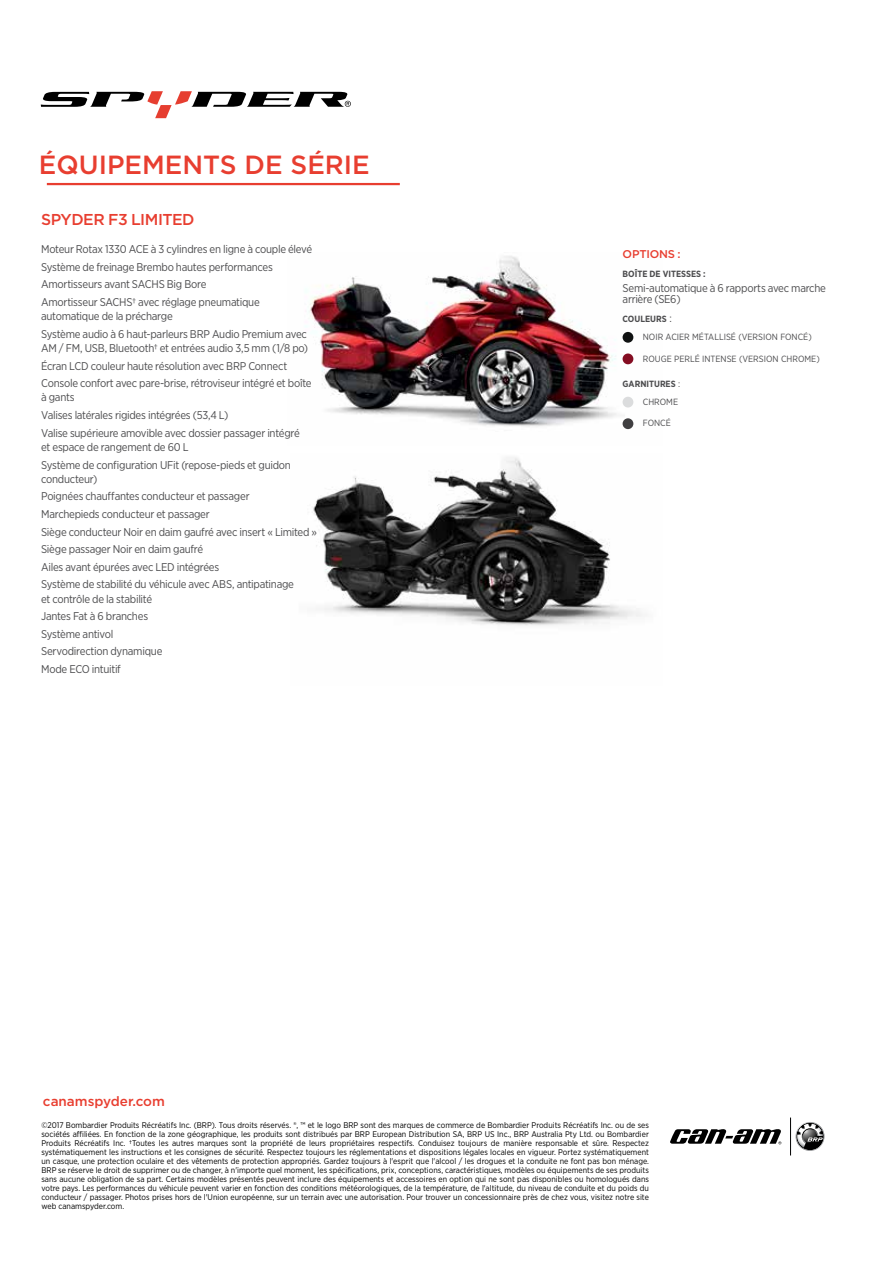
<style>
.page{position:relative;width:893px;height:1263px;background:#fff}
.page>*{position:absolute;margin:0;border:0;box-sizing:border-box;transform-origin:0 0}
.t1{font:500 26.25px "Gotham";color:#e83e30}
.t2{font:500 15.75px "Gotham";letter-spacing:-.03em;color:#e83e30}
.t3{font:500 13.5px "Gotham";color:#e83e30}
.t4{font:11.25px/17.5px "Gotham Narrow";letter-spacing:-.025em;color:#4d4d4f}
.t5{font:500 11.25px "Gotham";letter-spacing:-.015em;color:#e83e30}
.t6{font:9px/17.7px "Gotham Narrow";color:#4d4d4f}
.t7{font:700 9px/17.7px "Gotham Narrow";color:#4d4d4f;text-align:right}
.t8{font:8.25px/9px "Gotham Narrow";color:#000}
.s1{font-weight:700}
.s2{font-size:10.5px}
.s3{font-weight:400}
</style>
<div class="page">
<svg style="left:41px;top:91px;width:310px;height:27px"></svg>
<hr style="left:47px;top:183px;width:353px;height:2px;background:#e83e30">
<hr style="left:790px;top:1117px;width:1px;height:38px;background:#000">
<svg style="left:795px;top:1122px;width:29px;height:29px"></svg>
<svg style="left:670px;top:1129px;width:111px;height:15px"></svg>
<img style="left:312px;top:457px;width:331px;height:169px">
<img style="left:305px;top:256px;width:329px;height:174px">
<img style="left:433px;top:264px;width:106px;height:24px">
<h1 class="t1" style="left:39px;top:147px;width:332px">ÉQUIPEMENTS DE SÉRIE</h1>
<h2 class="t2" style="left:41px;top:209px;width:155px">SPYDER F3 LIMITED</h2>
<h3 class="t4" style="left:41px;top:240px;width:273px">Moteur Rotax 1330 ACE à 3 cylindres en ligne à couple élevé Système de freinage Brembo hautes performances Amortisseurs avant SACHS Big Bore<br>Amortisseur SACHS† avec réglage pneumatique</h3>
<h3 class="t4" style="left:41px;top:307px;width:267px">automatique de la précharge<br>Système audio à 6 haut-parleurs BRP Audio Premium avec</h3>
<h3 class="t4" style="left:41px;top:339px;width:272px">AM / FM, USB, Bluetooth† et entrées audio 3,5 mm (1/8 po)<br>Écran LCD couleur haute résolution avec BRP Connect<br>Console confort avec pare-brise, rétroviseur intégré et boîte</h3>
<h3 class="t4" style="left:41px;top:388px;width:260px">à gants<br>Valises latérales rigides intégrées (53,4 L)<br>Valise supérieure amovible avec dossier passager intégré</h3>
<h3 class="t4" style="left:41px;top:438px;width:251px">et espace de rangement de 60 L<br>Système de configuration UFit (repose-pieds et guidon</h3>
<p class="t4" style="left:41px;top:470px;width:278px">conducteur)<br>Poignées chauffantes conducteur et passager<br>Marchepieds conducteur et passager<br>Siège conducteur Noir en daim gaufré avec insert « Limited » Siège passager Noir en daim gaufré<br>Ailes avant épurées avec LED intégrées<br>Système de stabilité du véhicule avec ABS, antipatinage</p>
<h3 class="t4" style="left:41px;top:590px;width:123px">et contrôle de la stabilité<br>Jantes Fat à 6 branches<br>Système antivol<br>Servodirection dynamique<br>Mode ECO intuitif</h3>
<h3 class="t5" style="left:623px;top:247px;width:60px">OPTIONS :</h3>
<p class="t7" style="left:623px;top:265px;width:85px">BOÎTE DE VITESSES :</p>
<h3 class="t4" style="left:623px;top:282px;width:205px;line-height:11.2px">Semi-automatique à 6 rapports avec marche arrière (SE6)</h3>
<p class="t6" style="left:643px;top:310px;width:170px;text-indent:-20px"><span class="s1">COULEURS</span> <span class="s2">:<br></span>NOIR ACIER MÉTALLISÉ (VERSION FONCÉ)</p>
<p class="t6" style="left:643px;top:349px;width:178px">ROUGE PERLÉ INTENSE (VERSION CHROME)</p>
<p class="t7" style="left:623px;top:375px;width:59px">GARNITURES <span class="s3">:<br>CHROME</span></p>
<p class="t6" style="left:643px;top:414px;width:30px">FONCÉ</p>
<h3 class="t3" style="left:43px;top:1092px;width:124px">canamspyder.com</h3>
<p class="t8" style="left:41px;top:1120px;width:609px">©2017 Bombardier Produits Récréatifs Inc. (BRP). Tous droits réservés. ®, ™ et le logo BRP sont des marques de commerce de Bombardier Produits Récréatifs Inc. ou de ses sociétés affiliées. En fonction de la zone géographique, les produits sont distribués par BRP European Distribution SA, BRP US Inc., BRP Australia Pty Ltd. ou Bombardier Produits Récréatifs Inc. †Toutes les autres marques sont la propriété de leurs propriétaires respectifs. Conduisez toujours de manière responsable et sûre. Respectez systématiquement les instructions et les consignes de sécurité. Respectez toujours les réglementations et dispositions légales locales en vigueur. Portez systématiquement un casque, une protection oculaire et des vêtements de protection appropriés. Gardez toujours à l'esprit que l'alcool / les drogues et la conduite ne font pas bon ménage.<br>BRP se réserve le droit de supprimer ou de changer, à n'importe quel moment, les spécifications, prix, conceptions, caractéristiques, modèles ou équipements de ses produits sans aucune obligation de sa part. Certains modèles présentés peuvent inclure des équipements et accessoires en option qui ne sont pas disponibles ou homologués dans votre pays. Les performances du véhicule peuvent varier en fonction des conditions météorologiques, de la température, de l'altitude, du niveau de conduite et du poids du conducteur / passager. Photos prises hors de l'Union européenne, sur un terrain avec une autorisation. Pour trouver un concessionnaire près de chez vous, visitez notre site web canamspyder.com.</p>
</div>
